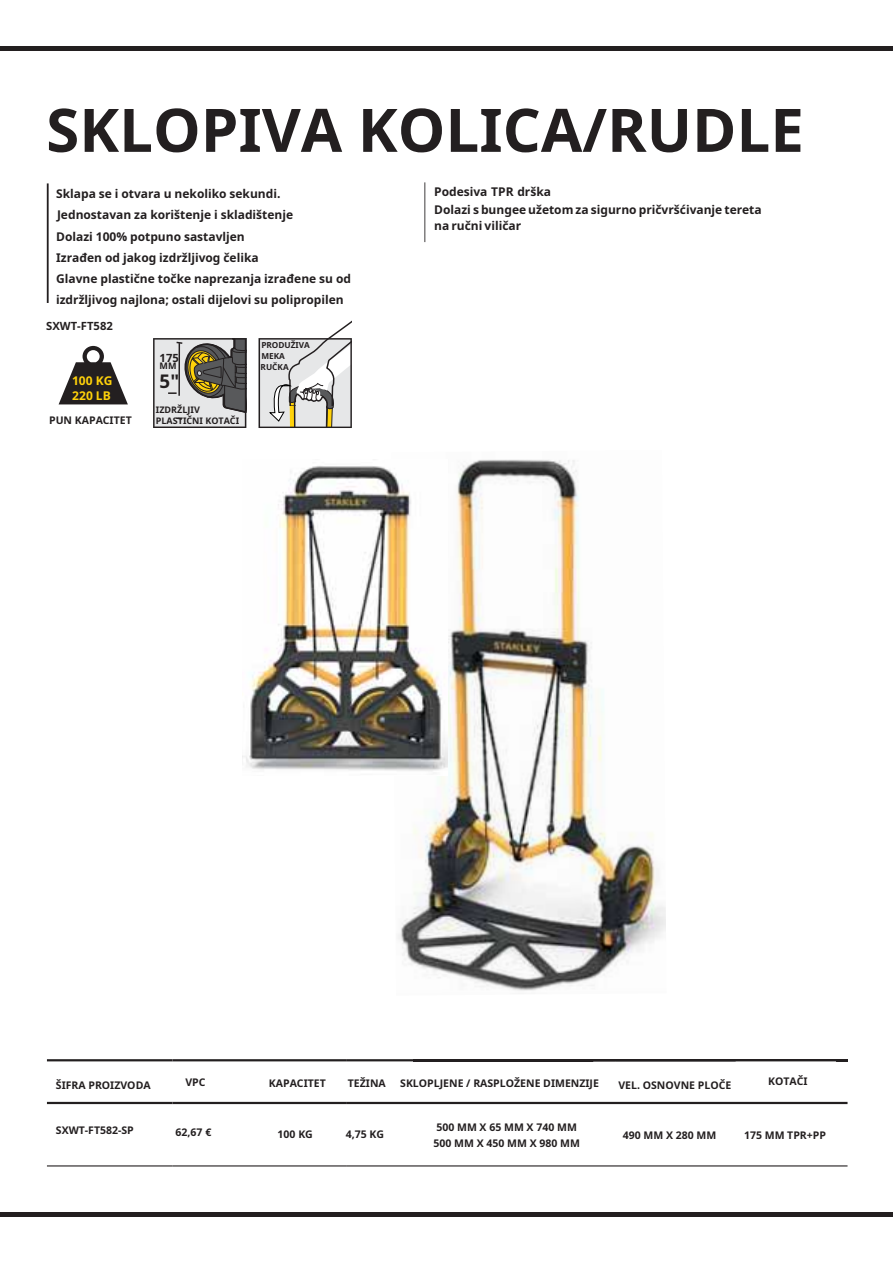
<style>
.page{position:relative;width:893px;height:1263px;background:#fff}
.page>*{position:absolute;margin:0;border:0;box-sizing:border-box;transform-origin:0 0}
.t1{font:700 60px "Noto Sans";color:#231f20}
.t2{font:700 18.75px "Noto Sans";color:#231f20}
.t3{font:700 12px/21.3px "Noto Sans";color:#231f20}
.t4{font:700 12px/14.7px "Noto Sans";color:#ffd20a}
.t5{font:700 11.25px "Noto Sans";color:#231f20}
.t6{font:700 10.5px/15.6px "Noto Sans";color:#231f20}
.t7{font:700 9px "Noto Sans";color:#231f20}
.t8{font:700 8.25px/10.8px "Noto Sans";color:#231f20}
</style>
<div class="page">
<hr style="left:1px;top:1213px;width:892px;height:4px;background:#231f20">
<hr style="left:1px;top:46px;width:892px;height:4px;background:#231f20">
<hr style="left:47px;top:183px;width:2px;height:120px;background:#231f20">
<hr style="left:424px;top:182px;width:1px;height:60px;background:#231f20">
<hr style="left:47px;top:1059px;width:126px;height:2px;background:#231f20">
<hr style="left:173px;top:1059px;width:174px;height:2px;background:#231f20">
<hr style="left:347px;top:1059px;width:66px;height:2px;background:#231f20">
<hr style="left:413px;top:1059px;width:434px;height:2px;background:#231f20">
<hr style="left:47px;top:1102px;width:126px;height:2px;background:#231f20">
<hr style="left:173px;top:1102px;width:174px;height:2px;background:#231f20">
<hr style="left:347px;top:1102px;width:500px;height:2px;background:#231f20">
<hr style="left:47px;top:1165px;width:126px;height:1px;background:#231f20">
<hr style="left:173px;top:1165px;width:174px;height:1px;background:#231f20">
<hr style="left:347px;top:1165px;width:500px;height:1px;background:#231f20">
<img style="left:398px;top:459px;width:268px;height:532px">
<img style="left:593px;top:1061px;width:243px;height:1px">
<svg style="left:59px;top:346px;width:69px;height:58px"></svg>
<svg style="left:259px;top:320px;width:93px;height:108px"></svg>
<img style="left:243px;top:459px;width:205px;height:316px">
<svg style="left:153px;top:338px;width:93px;height:90px;background:#a1a099"></svg>
<h1 class="t1" style="left:46px;top:88px;width:759px">SKLOPIVA KOLICA/RUDLE</h1>
<p class="t3" style="left:56px;top:182px;width:296px">Sklapa se i otvara u nekoliko sekundi.<br>Jednostavan za korištenje i skladištenje<br>Dolazi 100% potpuno sastavljen<br>Izrađen od jakog izdržljivog čelika<br>Glavne plastične točke naprezanja izrađene su od izdržljivog najlona; ostali dijelovi su polipropilen</p>
<p class="t3" style="left:434px;top:182px;width:329px;line-height:18.1px">Podesiva TPR drška<br>Dolazi s bungee užetom za sigurno pričvršćivanje tereta</p>
<p class="t3" style="left:434px;top:215px;width:89px">na ručni viličar</p>
<p class="t5" style="left:46px;top:318px;width:68px">SXWT-FT582</p>
<p class="t5" style="left:160px;top:349px;width:21px">175</p>
<p class="t7" style="left:160px;top:359px;width:18px">MM</p>
<p class="t4" style="left:72px;top:373px;width:42px">100 KG<br>220 LB</p>
<h2 class="t2" style="left:160px;top:368px;width:21px">5"</h2>
<p class="t7" style="left:156px;top:403px;width:45px">IZDRŽLJIV</p>
<p class="t6" style="left:49px;top:412px;width:84px">PUN KAPACITET</p>
<p class="t7" style="left:156px;top:415px;width:85px">PLASTIČNI KOTAČI</p>
<p class="t8" style="left:261px;top:340px;width:51px">PRODUŽIVA<br>MEKA<br>RUČKA</p>
<p class="t6" style="left:56px;top:1077px;width:96px">ŠIFRA PROIZVODA</p>
<p class="t6" style="left:185px;top:1074px;width:22px">VPC</p>
<p class="t6" style="left:269px;top:1075px;width:58px">KAPACITET</p>
<p class="t6" style="left:348px;top:1075px;width:39px">TEŽINA</p>
<p class="t6" style="left:400px;top:1075px;width:200px">SKLOPLJENE / RASPLOŽENE DIMENZIJE</p>
<p class="t6" style="left:618px;top:1077px;width:114px">VEL. OSNOVNE PLOČE</p>
<p class="t6" style="left:768px;top:1073px;width:41px">KOTAČI</p>
<p class="t6" style="left:56px;top:1122px;width:80px">SXWT-FT582-SP</p>
<p class="t6" style="left:176px;top:1124px;width:37px">62,67 €</p>
<p class="t6" style="left:433px;top:1119px;width:148px">500 MM X 65 MM X 740 MM<br>500 MM X 450 MM X 980 MM</p>
<p class="t6" style="left:278px;top:1126px;width:37px">100 KG</p>
<p class="t6" style="left:346px;top:1126px;width:40px">4,75 KG</p>
<p class="t6" style="left:623px;top:1127px;width:95px">490 MM X 280 MM</p>
<p class="t6" style="left:744px;top:1127px;width:84px">175 MM TPR+PP</p>
</div>
